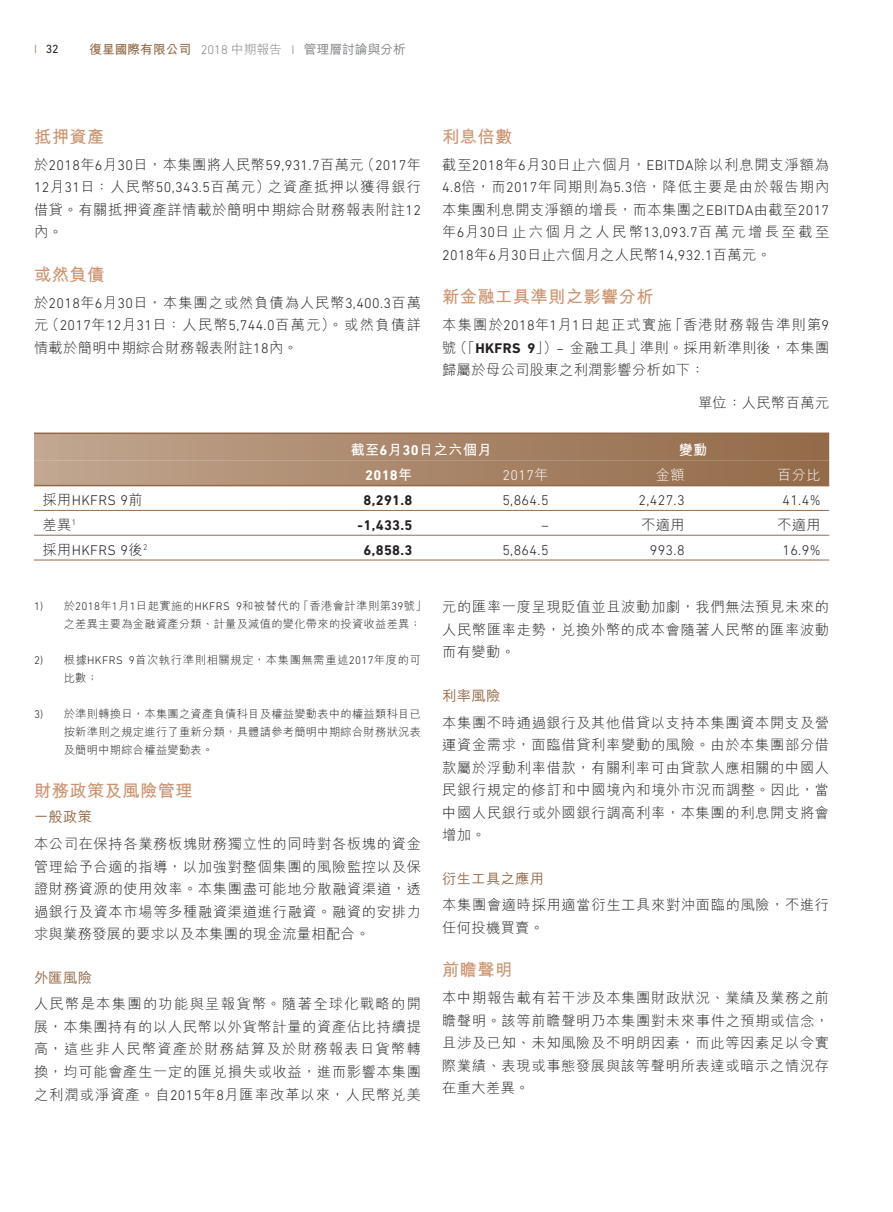
<style>
.page{position:relative;width:893px;height:1212px;background:#fff}
.page>*{position:absolute;margin:0;border:0;box-sizing:border-box;transform-origin:0 0}
.t1{font:700 17.25px "M Hei HK";letter-spacing:.025em;color:#cd946f}
.t2{font:300 14.25px/22.5px "M Hei HK";letter-spacing:.045em;color:#231f20;text-align:justify}
.t3{font:300 14.25px "DIN Next LT Pro";letter-spacing:.025em;color:#231f20}
.t4{font:700 14.25px "DIN Next LT Pro";letter-spacing:.025em;color:#231f20}
.t5{font:500 14.25px "M Hei HK";letter-spacing:.025em;color:#936a49}
.t6{font:700 14.25px "M Hei HK";letter-spacing:.025em;color:#fff}
.t7{font:300 14.25px "M Hei HK";letter-spacing:.025em;color:#231f20}
.t8{font:700 14.25px "DIN Next LT Pro";color:#fff}
.t9{font:300 14.25px "DIN Next LT Pro";color:#fff}
.t10{font:300 14.25px "M Hei HK";color:#fff}
.t11{font:700 12.75px "M Hei HK";color:#936a49}
.t12{font:12px "DIN Next LT Pro";color:#231f20}
.t13{font:300 11.25px/18px "M Hei HK";letter-spacing:.025em;color:#231f20}
.t14{font:300 11.25px/18px "M Hei HK";letter-spacing:.06em;color:#231f20}
.s1{font-weight:300;color:#936a49}
.s2{font-family:"DIN Next LT Pro";font-weight:300;color:#808285}
.s3{font-weight:300;color:#808285}
.s4{font-weight:500;color:#808285}
.s5{font-family:"DIN Next LT Pro"}
.s6{font-family:"M Hei HK"}
.s7{font-family:"DIN Next LT Pro";font-weight:700}
.s8{font-family:"DIN Next LT Pro";font-size:13.5px}
</style>
<div class="page">
<svg style="left:34px;top:434px;width:795px;height:51px;background:#aa876b"></svg>
<hr style="left:34px;top:510px;width:251px;height:1px;background:#936a49">
<hr style="left:285px;top:510px;width:136px;height:1px;background:#936a49">
<hr style="left:421px;top:510px;width:136px;height:1px;background:#936a49">
<hr style="left:557px;top:510px;width:136px;height:1px;background:#936a49">
<hr style="left:693px;top:510px;width:136px;height:1px;background:#936a49">
<hr style="left:34px;top:535px;width:251px;height:1px;background:#936a49">
<hr style="left:285px;top:535px;width:136px;height:1px;background:#936a49">
<hr style="left:421px;top:535px;width:136px;height:1px;background:#936a49">
<hr style="left:557px;top:535px;width:136px;height:1px;background:#936a49">
<hr style="left:693px;top:535px;width:136px;height:1px;background:#936a49">
<hr style="left:34px;top:560px;width:251px;height:1px;background:#936a49">
<hr style="left:285px;top:560px;width:136px;height:1px;background:#936a49">
<hr style="left:421px;top:560px;width:136px;height:1px;background:#936a49">
<hr style="left:557px;top:560px;width:136px;height:1px;background:#936a49">
<hr style="left:693px;top:560px;width:136px;height:1px;background:#936a49">
<hr style="left:34px;top:432px;width:251px;height:2px;background:#936a49">
<hr style="left:285px;top:432px;width:136px;height:2px;background:#936a49">
<hr style="left:421px;top:432px;width:136px;height:2px;background:#936a49">
<hr style="left:557px;top:432px;width:136px;height:2px;background:#936a49">
<hr style="left:693px;top:432px;width:136px;height:2px;background:#936a49">
<hr style="left:34px;top:485px;width:251px;height:1px;background:#936a49">
<hr style="left:285px;top:485px;width:136px;height:1px;background:#936a49">
<hr style="left:421px;top:485px;width:136px;height:1px;background:#936a49">
<hr style="left:557px;top:485px;width:136px;height:1px;background:#936a49">
<hr style="left:693px;top:485px;width:136px;height:1px;background:#936a49">
<p class="t12" style="left:34px;top:42px;width:26px"><span class="s1">I</span> 32</p>
<p class="t11" style="left:89px;top:40px;width:318px">復星國際有限公司 <span class="s2">2018</span> <span class="s3">中期報告</span> <span class="s2">I</span> <span class="s4">管理層討論與分析</span></p>
<p class="t1" style="left:442px;top:124px;width:72px">利息倍數</p>
<p class="t2" style="left:442px;top:153px;width:389px">截至<span class="s5">2018</span>年<span class="s5">6</span>月<span class="s5">30</span>日止六個月，<span class="s5">EBITDA</span>除以利息開支淨額為<span class="s5">4.8</span>倍，而<span class="s5">2017</span>年同期則為<span class="s5">5.3</span>倍，降低主要是由於報告期內本集團利息開支淨額的增長，而本集團之<span class="s5">EBITDA</span>由截至<span class="s5">2017</span>年<span class="s5">6</span>月<span class="s5">30</span>日止六個月之人民幣<span class="s5">13,093.7</span>百萬元增長至截至</p>
<p class="t3" style="left:442px;top:247px;width:330px">2018<span class="s6">年</span>6<span class="s6">月</span>30<span class="s6">日止六個月之人民幣</span>14,932.1<span class="s6">百萬元。</span></p>
<p class="t1" style="left:442px;top:284px;width:213px">新金融工具準則之影響分析</p>
<p class="t2" style="left:442px;top:313px;width:389px">本集團於<span class="s5">2018</span>年<span class="s5">1</span>月<span class="s5">1</span>日起正式實施「香港財務報告準則第<span class="s5">9</span>號（「<span class="s7">HKFRS 9</span>」）<span class="s8">–</span> 金融工具」準則。採用新準則後，本集團歸屬於母公司股東之利潤影響分析如下：</p>
<p class="t7" style="left:698px;top:393px;width:133px">單位：人民幣百萬元</p>
<p class="t6" style="left:350px;top:439px;width:143px">截至<span class="s5">6</span>月<span class="s5">30</span>日之六個月</p>
<p class="t6" style="left:679px;top:439px;width:30px">變動</p>
<p class="t8" style="left:365px;top:467px;width:49px">2018<span class="s6">年</span></p>
<p class="t9" style="left:503px;top:467px;width:47px">2017<span class="s6">年</span></p>
<p class="t10" style="left:656px;top:465px;width:30px">金額</p>
<p class="t10" style="left:777px;top:465px;width:45px">百分比</p>
<p class="t1" style="left:34px;top:124px;width:72px">抵押資產</p>
<p class="t3" style="left:34px;top:157px;width:388px"><span class="s6">於</span>2018<span class="s6">年</span>6<span class="s6">月</span>30<span class="s6">日，本集團將人民幣</span>59,931.7<span class="s6">百萬元（</span>2017<span class="s6">年</span></p>
<p class="t2" style="left:34px;top:175px;width:389px"><span class="s5">12</span>月<span class="s5">31</span>日：人民幣<span class="s5">50,343.5</span>百萬元）之資產抵押以獲得銀行借貸。有關抵押資產詳情載於簡明中期綜合財務報表附註<span class="s5">12</span>內。</p>
<p class="t1" style="left:34px;top:262px;width:72px">或然負債</p>
<p class="t2" style="left:34px;top:290px;width:388px">於<span class="s5">2018</span>年<span class="s5">6</span>月<span class="s5">30</span>日，本集團之或然負債為人民幣<span class="s5">3,400.3</span>百萬元（<span class="s5">2017</span>年<span class="s5">12</span>月<span class="s5">31</span>日：人民幣<span class="s5">5,744.0</span>百萬元）。或然負債詳情載於簡明中期綜合財務報表附註<span class="s5">18</span>內。</p>
<p class="t3" style="left:43px;top:492px;width:102px"><span class="s6">採用</span>HKFRS 9<span class="s6">前</span></p>
<p class="t4" style="left:364px;top:492px;width:50px">8,291.8</p>
<p class="t3" style="left:502px;top:492px;width:48px">5,864.5</p>
<p class="t3" style="left:638px;top:492px;width:48px">2,427.3</p>
<p class="t3" style="left:782px;top:492px;width:40px">41.4%</p>
<p class="t2" style="left:43px;top:513px;width:35px">差異<sup>1</sup></p>
<p class="t4" style="left:358px;top:517px;width:56px">-1,433.5</p>
<p class="t3" style="left:541px;top:517px;width:9px">–</p>
<p class="t2" style="left:641px;top:513px;width:45px">不適用</p>
<p class="t2" style="left:777px;top:513px;width:45px">不適用</p>
<p class="t3" style="left:43px;top:542px;width:107px"><span class="s6">採用</span>HKFRS 9<span class="s6">後</span><sup>2</sup></p>
<p class="t4" style="left:364px;top:542px;width:50px">6,858.3</p>
<p class="t3" style="left:502px;top:542px;width:48px">5,864.5</p>
<p class="t3" style="left:650px;top:542px;width:36px">993.8</p>
<p class="t3" style="left:782px;top:542px;width:40px">16.9%</p>
<p class="t13" style="left:64px;top:596px;width:364px;text-indent:-30px"><span class="s5">1)</span> 於<span class="s5">2018</span>年<span class="s5">1</span>月<span class="s5">1</span>日起實施的<span class="s5">HKFRS 9</span>和被替代的「香港會計準則第<span class="s5">39</span>號」之差異主要為金融資產分類、計量及減值的變化帶來的投資收益差異；</p>
<p class="t14" style="left:64px;top:650px;width:359px;text-indent:-30px"><span class="s5">2)</span> 根據<span class="s5">HKFRS 9</span>首次執行準則相關規定，本集團無需重述<span class="s5">2017</span>年度的可比數；</p>
<p class="t13" style="left:64px;top:704px;width:359px;text-align:justify;text-indent:-30px"><span class="s5">3)</span> 於準則轉換日，本集團之資產負債科目及權益變動表中的權益類科目已按新準則之規定進行了重新分類，具體請參考簡明中期綜合財務狀況表及簡明中期綜合權益變動表。</p>
<p class="t1" style="left:34px;top:778px;width:160px">財務政策及風險管理</p>
<p class="t5" style="left:34px;top:807px;width:60px">一般政策</p>
<p class="t2" style="left:34px;top:832px;width:388px">本公司在保持各業務板塊財務獨立性的同時對各板塊的資金管理給予合適的指導，以加強對整個集團的風險監控以及保證財務資源的使用效率。本集團盡可能地分散融資渠道，透過銀行及資本市場等多種融資渠道進行融資。融資的安排力求與業務發展的要求以及本集團的現金流量相配合。</p>
<p class="t5" style="left:34px;top:967px;width:60px">外匯風險</p>
<p class="t2" style="left:34px;top:992px;width:388px">人民幣是本集團的功能與呈報貨幣。隨著全球化戰略的開展，本集團持有的以人民幣以外貨幣計量的資產佔比持續提高，這些非人民幣資產於財務結算及於財務報表日貨幣轉換，均可能會產生一定的匯兌損失或收益，進而影響本集團之利潤或淨資產。自<span class="s5">2015</span>年<span class="s5">8</span>月匯率改革以來，人民幣兌美</p>
<p class="t2" style="left:442px;top:595px;width:388px">元的匯率一度呈現貶值並且波動加劇，我們無法預見未來的人民幣匯率走勢，兌換外幣的成本會隨著人民幣的匯率波動而有變動。</p>
<p class="t5" style="left:442px;top:685px;width:60px">利率風險</p>
<p class="t2" style="left:442px;top:710px;width:388px">本集團不時通過銀行及其他借貸以支持本集團資本開支及營運資金需求，面臨借貸利率變動的風險。由於本集團部分借款屬於浮動利率借款，有關利率可由貸款人應相關的中國人民銀行規定的修訂和中國境內和境外市況而調整。因此，當中國人民銀行或外國銀行調高利率，本集團的利息開支將會增加。</p>
<p class="t5" style="left:442px;top:868px;width:103px">衍生工具之應用</p>
<p class="t2" style="left:442px;top:893px;width:388px">本集團會適時採用適當衍生工具來對沖面臨的風險，不進行任何投機買賣。</p>
<p class="t1" style="left:442px;top:957px;width:72px">前瞻聲明</p>
<p class="t2" style="left:442px;top:986px;width:388px">本中期報告載有若干涉及本集團財政狀況、業績及業務之前瞻聲明。該等前瞻聲明乃本集團對未來事件之預期或信念，且涉及已知、未知風險及不明朗因素，而此等因素足以令實際業績、表現或事態發展與該等聲明所表達或暗示之情況存在重大差異。</p>
</div>
